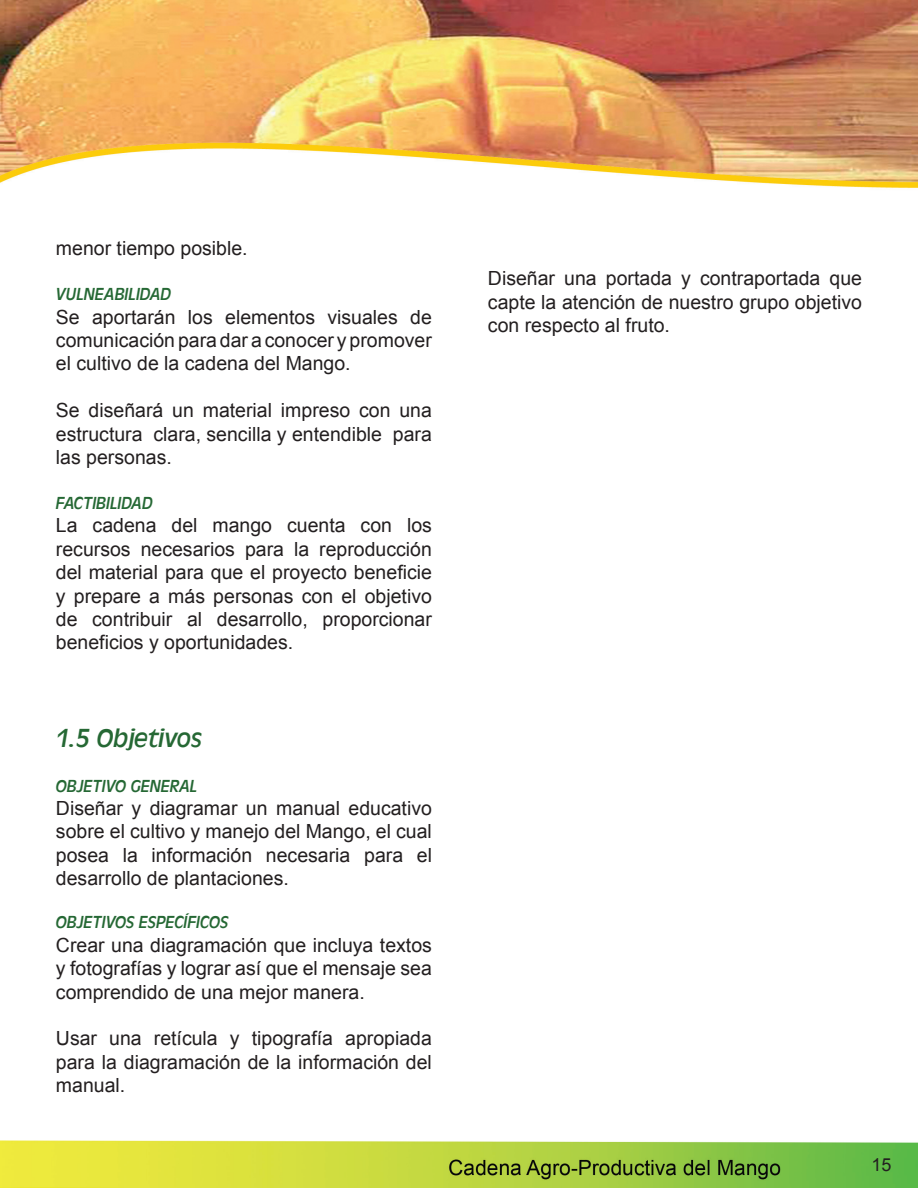
<style>
.page{position:relative;width:918px;height:1188px;background:#fff}
.page>*{position:absolute;margin:0;border:0;box-sizing:border-box;transform-origin:0 0}
.titulos1{font:italic 27px "Antique Oli T";color:#256834}
.cuerpo{font:19.5px/23.4px "Arial";color:#231f20;text-align:justify}
.subtitulo{font:italic 18px "Antique Oli T";color:#256834}
.t1{font:18px "Arial";color:#231f20}
</style>
<div class="page">
<img style="left:0;top:0;width:918px;height:1188px">
<p class="cuerpo" style="left:56px;top:237px;width:193px">menor tiempo posible.</p>
<p class="subtitulo" style="left:56px;top:284px;width:117px">VULNEABILIDAD</p>
<p class="cuerpo" style="left:56px;top:305px;width:378px">Se aportarán los elementos visuales de comunicación para dar a conocer y promover el cultivo de la cadena del Mango.</p>
<p class="cuerpo" style="left:56px;top:399px;width:378px">Se diseñará un material impreso con una estructura clara, sencilla y entendible para las personas.</p>
<p class="subtitulo" style="left:56px;top:493px;width:98px">FACTIBILIDAD</p>
<p class="cuerpo" style="left:56px;top:514px;width:378px">La cadena del mango cuenta con los recursos necesarios para la reproducción del material para que el proyecto beneficie y prepare a más personas con el objetivo de contribuir al desarrollo, proporcionar beneficios y oportunidades.</p>
<p class="titulos1" style="left:56px;top:723px;width:148px">1.5 Objetivos</p>
<p class="subtitulo" style="left:56px;top:776px;width:143px">OBJETIVO GENERAL</p>
<p class="cuerpo" style="left:56px;top:797px;width:378px">Diseñar y diagramar un manual educativo sobre el cultivo y manejo del Mango, el cual</p>
<p class="cuerpo" style="left:56px;top:844px;width:378px">posea la información necesaria para el desarrollo de plantaciones.</p>
<p class="subtitulo" style="left:56px;top:913px;width:174px">OBJETIVOS ESPECÍFICOS</p>
<p class="cuerpo" style="left:56px;top:934px;width:378px">Crear una diagramación que incluya textos y fotografías y lograr así que el mensaje sea comprendido de una mejor manera.</p>
<p class="cuerpo" style="left:56px;top:1027px;width:378px">Usar una retícula y tipografía apropiada para la diagramación de la información del manual.</p>
<p class="cuerpo" style="left:488px;top:267px;width:376px">Diseñar una portada y contraportada que capte la atención de nuestro grupo objetivo con respecto al fruto.</p>
<p class="t1" style="left:872px;top:1153px;width:22px">15</p>
</div>
